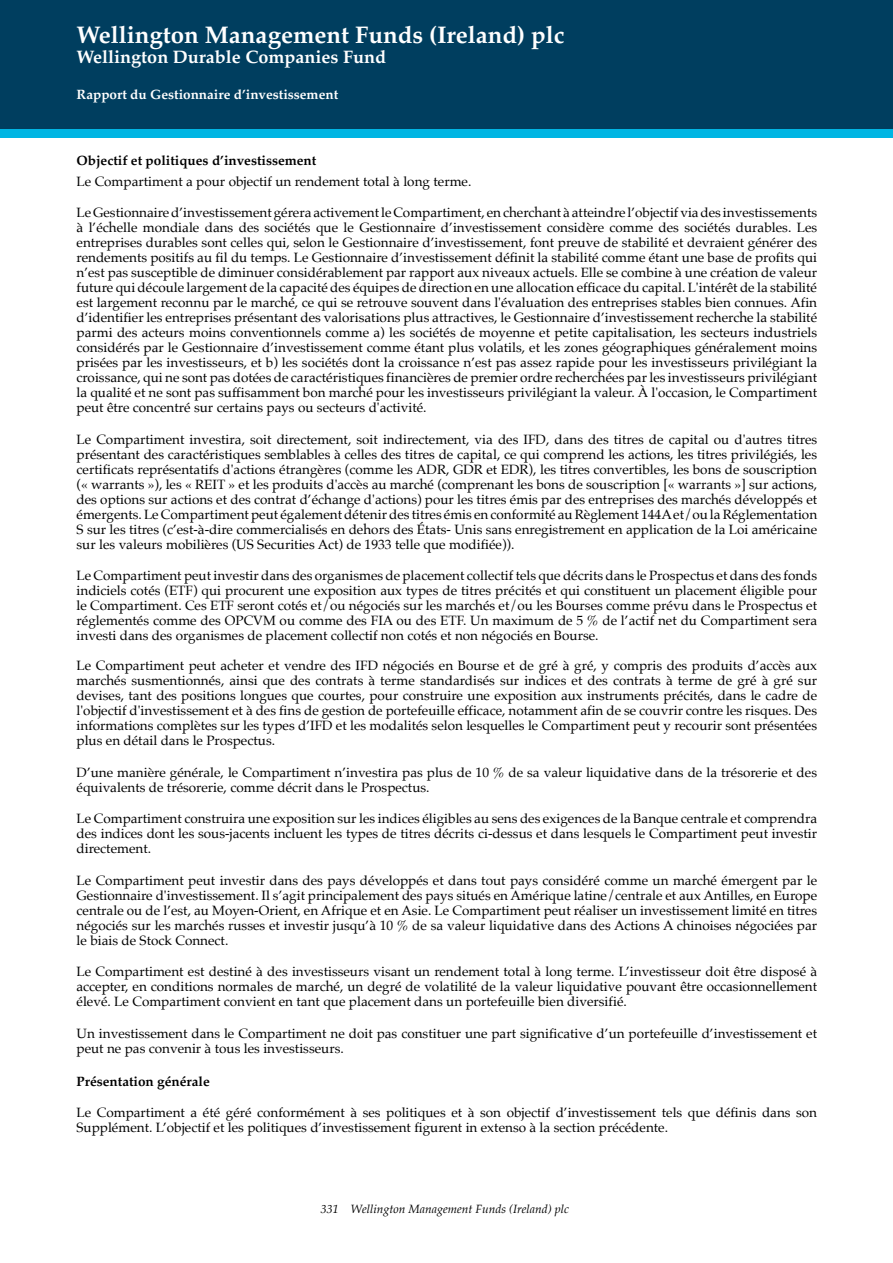
<style>
.page{position:relative;width:893px;height:1263px;background:#fff}
.page>*{position:absolute;margin:0;border:0;box-sizing:border-box;transform-origin:0 0}
.t1{font:700 24px "Palatino";color:#fff}
.t2{font:700 18px "Palatino";color:#fff}
.t3{font:13.5px/15px "Palatino";color:#000;text-align:justify}
.t4{font:700 13.5px "Palatino";color:#000}
.t5{font:700 13.5px "Palatino";color:#fff}
.t6{font:italic 12px "Palatino";color:#000}
</style>
<div class="page">
<div style="left:0;top:0;width:892px;height:129px;background:#003e5f"></div>
<div style="left:0;top:129px;width:892px;height:8px;background:#00b5e3"></div>
<h1 class="t1" style="left:77px;top:14px;width:489px">Wellington Management Funds (Ireland) plc</h1>
<h2 class="t2" style="left:77px;top:42px;width:311px">Wellington Durable Companies Fund</h2>
<p class="t5" style="left:77px;top:83px;width:263px">Rapport du Gestionnaire d’investissement</p>
<p class="t4" style="left:76px;top:148px;width:241px">Objectif et politiques d’investissement</p>
<p class="t3" style="left:76px;top:173px;width:396px">Le Compartiment a pour objectif un rendement total à long terme.</p>
<p class="t3" style="left:76px;top:205px;width:741px">Le Gestionnaire d’investissement gérera activement le Compartiment, en cherchant à atteindre l’objectif via des investissements à l’échelle mondiale dans des sociétés que le Gestionnaire d’investissement considère comme des sociétés durables. Les entreprises durables sont celles qui, selon le Gestionnaire d’investissement, font preuve de stabilité et devraient générer des rendements positifs au fil du temps. Le Gestionnaire d’investissement définit la stabilité comme étant une base de profits qui n’est pas susceptible de diminuer considérablement par rapport aux niveaux actuels. Elle se combine à une création de valeur future qui découle largement de la capacité des équipes de direction en une allocation efficace du capital. L'intérêt de la stabilité est largement reconnu par le marché, ce qui se retrouve souvent dans l'évaluation des entreprises stables bien connues. Afin d’identifier les entreprises présentant des valorisations plus attractives, le Gestionnaire d’investissement recherche la stabilité parmi des acteurs moins conventionnels comme a) les sociétés de moyenne et petite capitalisation, les secteurs industriels considérés par le Gestionnaire d’investissement comme étant plus volatils, et les zones géographiques généralement moins prisées par les investisseurs, et b) les sociétés dont la croissance n’est pas assez rapide pour les investisseurs privilégiant la croissance, qui ne sont pas dotées de caractéristiques financières de premier ordre recherchées par les investisseurs privilégiant la qualité et ne sont pas suffisamment bon marché pour les investisseurs privilégiant la valeur. À l'occasion, le Compartiment peut être concentré sur certains pays ou secteurs d'activité.</p>
<p class="t3" style="left:76px;top:431px;width:741px">Le Compartiment investira, soit directement, soit indirectement, via des IFD, dans des titres de capital ou d'autres titres présentant des caractéristiques semblables à celles des titres de capital, ce qui comprend les actions, les titres privilégiés, les certificats représentatifs d'actions étrangères (comme les ADR, GDR et EDR), les titres convertibles, les bons de souscription (« warrants »), les « REIT » et les produits d'accès au marché (comprenant les bons de souscription [« warrants »] sur actions, des options sur actions et des contrat d’échange d'actions) pour les titres émis par des entreprises des marchés développés et émergents. Le Compartiment peut également détenir des titres émis en conformité au Règlement 144A et/ou la Réglementation S sur les titres (c’est-à-dire commercialisés en dehors des États- Unis sans enregistrement en application de la Loi américaine sur les valeurs mobilières (US Securities Act) de 1933 telle que modifiée)).</p>
<p class="t3" style="left:76px;top:568px;width:741px">Le Compartiment peut investir dans des organismes de placement collectif tels que décrits dans le Prospectus et dans des fonds indiciels cotés (ETF) qui procurent une exposition aux types de titres précités et qui constituent un placement éligible pour le Compartiment. Ces ETF seront cotés et/ou négociés sur les marchés et/ou les Bourses comme prévu dans le Prospectus et réglementés comme des OPCVM ou comme des FIA ou des ETF. Un maximum de 5 % de l’actif net du Compartiment sera investi dans des organismes de placement collectif non cotés et non négociés en Bourse.</p>
<p class="t3" style="left:76px;top:658px;width:741px">Le Compartiment peut acheter et vendre des IFD négociés en Bourse et de gré à gré, y compris des produits d’accès aux marchés susmentionnés, ainsi que des contrats à terme standardisés sur indices et des contrats à terme de gré à gré sur devises, tant des positions longues que courtes, pour construire une exposition aux instruments précités, dans le cadre de l'objectif d'investissement et à des fins de gestion de portefeuille efficace, notamment afin de se couvrir contre les risques. Des informations complètes sur les types d’IFD et les modalités selon lesquelles le Compartiment peut y recourir sont présentées plus en détail dans le Prospectus.</p>
<p class="t3" style="left:76px;top:764px;width:741px">D’une manière générale, le Compartiment n’investira pas plus de 10 % de sa valeur liquidative dans de la trésorerie et des équivalents de trésorerie, comme décrit dans le Prospectus.</p>
<p class="t3" style="left:76px;top:811px;width:741px">Le Compartiment construira une exposition sur les indices éligibles au sens des exigences de la Banque centrale et comprendra des indices dont les sous-jacents incluent les types de titres décrits ci-dessus et dans lesquels le Compartiment peut investir directement.</p>
<p class="t3" style="left:76px;top:872px;width:741px">Le Compartiment peut investir dans des pays développés et dans tout pays considéré comme un marché émergent par le Gestionnaire d'investissement. Il s’agit principalement des pays situés en Amérique latine/centrale et aux Antilles, en Europe centrale ou de l’est, au Moyen-Orient, en Afrique et en Asie. Le Compartiment peut réaliser un investissement limité en titres négociés sur les marchés russes et investir jusqu’à 10 % de sa valeur liquidative dans des Actions A chinoises négociées par le biais de Stock Connect.</p>
<p class="t3" style="left:76px;top:964px;width:741px">Le Compartiment est destiné à des investisseurs visant un rendement total à long terme. L’investisseur doit être disposé à accepter, en conditions normales de marché, un degré de volatilité de la valeur liquidative pouvant être occasionnellement élevé. Le Compartiment convient en tant que placement dans un portefeuille bien diversifié.</p>
<p class="t3" style="left:76px;top:1025px;width:741px">Un investissement dans le Compartiment ne doit pas constituer une part significative d’un portefeuille d’investissement et peut ne pas convenir à tous les investisseurs.</p>
<p class="t4" style="left:76px;top:1069px;width:135px">Présentation générale</p>
<p class="t3" style="left:76px;top:1105px;width:741px">Le Compartiment a été géré conformément à ses politiques et à son objectif d’investissement tels que définis dans son<br>Supplément. L’objectif et les politiques d’investissement figurent in extenso à la section précédente.</p>
<p class="t6" style="left:321px;top:1199px;width:249px">331 Wellington Management Funds (Ireland) plc</p>
</div>
